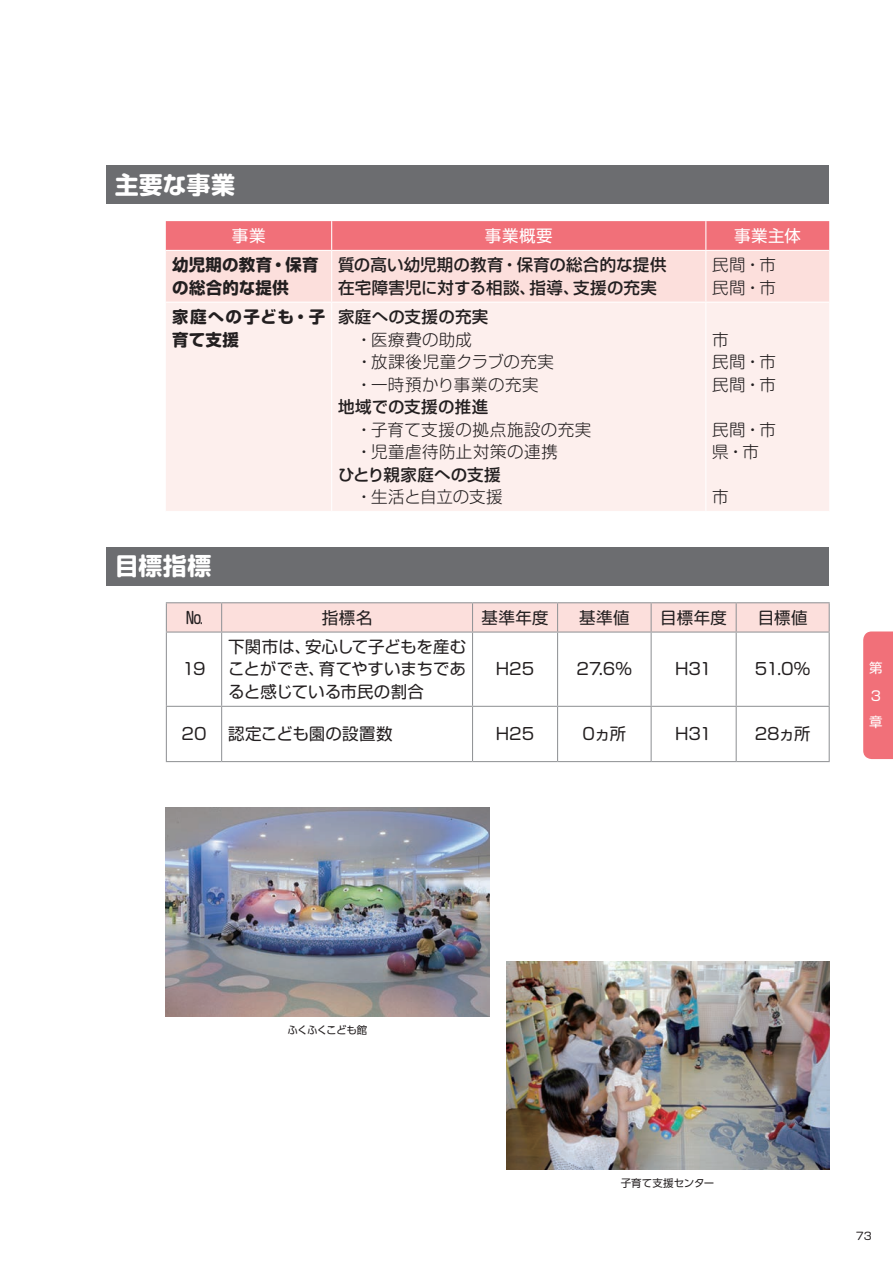
<style>
.page{position:relative;width:893px;height:1263px;background:#fff}
.page>*{position:absolute;margin:0;border:0;box-sizing:border-box;transform-origin:0 0}
.t1{font:700 24px "Soft Go Std";letter-spacing:.005em;color:#fff}
.t2{font:16.5px/22.5px "Soft Go Std";letter-spacing:-.005em;color:#231f20;text-align:justify}
.t3{font:300 16.5px/22.5px "Soft Go Std";letter-spacing:.025em;color:#231f20}
.t4{font:500 16.5px/22.5px "Soft Go Std";letter-spacing:.015em;color:#231f20}
.t5{font:700 16.5px/22.5px "Soft Go Std";letter-spacing:.015em;color:#231f20}
.t6{font:700 16.5px/22.5px "Soft Go Std";letter-spacing:.04em;color:#231f20}
.t7{font:16.5px "Soft Go Std";letter-spacing:.04em;color:#fff}
.t8{font:300 16.5px "Soft Go Std";letter-spacing:-.005em;color:#231f20}
.t9{font:13.5px/27px "Soft Go Std";color:#fff}
.t10{font:10.5px "UD Shin Go Pro";letter-spacing:-.005em;color:#231f20}
.t11{font:10.5px "UD Shin Go Pro";letter-spacing:-.06em;color:#231f20}
.t12{font:10.5px "Soft Go Std";color:#231f20}
</style>
<div class="page">
<div style="left:106px;top:166px;width:723px;height:38px;background:#6c6d70"></div>
<div style="left:166px;top:303px;width:663px;height:208px;background:#fdefed"></div>
<svg style="left:166px;top:221px;width:663px;height:81px;background:#f8b7b8"></svg>
<hr style="left:166px;top:250px;width:166px;height:1px;background:#fff">
<hr style="left:332px;top:250px;width:374px;height:1px;background:#fff">
<hr style="left:331px;top:251px;width:1px;height:51px;background:#fff">
<hr style="left:706px;top:250px;width:123px;height:1px;background:#fff">
<hr style="left:705px;top:251px;width:1px;height:51px;background:#fff">
<hr style="left:331px;top:303px;width:1px;height:208px;background:#fff">
<hr style="left:705px;top:303px;width:1px;height:208px;background:#fff">
<div style="left:106px;top:547px;width:723px;height:38px;background:#6c6d70"></div>
<hr style="left:166px;top:602px;width:56px;height:1px;background:#939598">
<hr style="left:222px;top:602px;width:250px;height:1px;background:#939598">
<hr style="left:472px;top:602px;width:86px;height:1px;background:#939598">
<hr style="left:558px;top:602px;width:93px;height:1px;background:#939598">
<hr style="left:651px;top:602px;width:85px;height:1px;background:#939598">
<hr style="left:736px;top:602px;width:94px;height:1px;background:#939598">
<div style="left:166px;top:603px;width:664px;height:28px;background:#fcdfdc"></div>
<hr style="left:166px;top:631px;width:56px;height:2px;background:#939598">
<hr style="left:166px;top:633px;width:1px;height:73px;background:#939598">
<hr style="left:222px;top:631px;width:250px;height:2px;background:#939598">
<hr style="left:221px;top:633px;width:1px;height:73px;background:#939598">
<hr style="left:472px;top:631px;width:86px;height:2px;background:#939598">
<hr style="left:472px;top:633px;width:1px;height:73px;background:#939598">
<hr style="left:558px;top:631px;width:93px;height:2px;background:#939598">
<hr style="left:557px;top:633px;width:1px;height:73px;background:#939598">
<hr style="left:651px;top:631px;width:85px;height:2px;background:#939598">
<hr style="left:651px;top:633px;width:1px;height:73px;background:#939598">
<hr style="left:736px;top:631px;width:94px;height:2px;background:#939598">
<hr style="left:736px;top:633px;width:1px;height:73px;background:#939598">
<hr style="left:829px;top:633px;width:1px;height:73px;background:#939598">
<hr style="left:166px;top:706px;width:56px;height:1px;background:#939598">
<hr style="left:166px;top:707px;width:1px;height:54px;background:#939598">
<hr style="left:222px;top:706px;width:250px;height:1px;background:#939598">
<hr style="left:221px;top:707px;width:1px;height:54px;background:#939598">
<hr style="left:472px;top:706px;width:86px;height:1px;background:#939598">
<hr style="left:472px;top:707px;width:1px;height:54px;background:#939598">
<hr style="left:558px;top:706px;width:93px;height:1px;background:#939598">
<hr style="left:557px;top:707px;width:1px;height:54px;background:#939598">
<hr style="left:651px;top:706px;width:85px;height:1px;background:#939598">
<hr style="left:651px;top:707px;width:1px;height:54px;background:#939598">
<hr style="left:736px;top:706px;width:94px;height:1px;background:#939598">
<hr style="left:736px;top:707px;width:1px;height:54px;background:#939598">
<hr style="left:829px;top:707px;width:1px;height:54px;background:#939598">
<hr style="left:166px;top:761px;width:56px;height:1px;background:#939598">
<hr style="left:222px;top:761px;width:250px;height:1px;background:#939598">
<hr style="left:472px;top:761px;width:86px;height:1px;background:#939598">
<hr style="left:558px;top:761px;width:93px;height:1px;background:#939598">
<hr style="left:651px;top:761px;width:85px;height:1px;background:#939598">
<hr style="left:736px;top:761px;width:94px;height:1px;background:#939598">
<img style="left:506px;top:961px;width:323px;height:208px">
<img style="left:166px;top:808px;width:323px;height:208px">
<div style="left:863px;top:631px;width:30px;height:128px;background:#f17079"></div>
<h1 class="t1" style="left:115px;top:168px;width:122px">主要な事業</h1>
<p class="t7" style="left:232px;top:224px;width:35px">事業</p>
<p class="t7" style="left:485px;top:224px;width:69px">事業概要</p>
<p class="t7" style="left:734px;top:224px;width:68px">事業主体</p>
<p class="t5" style="left:172px;top:252px;width:148px">幼児期の教育・保育の総合的な提供</p>
<p class="t4" style="left:338px;top:252px;width:330px">質の高い幼児期の教育・保育の総合的な提供在宅障害児に対する相談、指導、支援の充実</p>
<p class="t3" style="left:712px;top:252px;width:65px">民間・市民間・市</p>
<p class="t6" style="left:172px;top:304px;width:155px">家庭への子ども・子育て支援</p>
<p class="t4" style="left:338px;top:304px;width:152px">家庭への支援の充実</p>
<p class="t3" style="left:338px;top:327px;width:217px;text-indent:18px">・医療費の助成<br>　・放課後児童クラブの充実　・一時預かり事業の充実</p>
<p class="t4" style="left:338px;top:394px;width:152px">地域での支援の推進</p>
<p class="t3" style="left:338px;top:417px;width:255px">　・子育て支援の拠点施設の充実　・児童虐待防止対策の連携</p>
<p class="t4" style="left:338px;top:462px;width:164px">ひとり親家庭への支援</p>
<p class="t8" style="left:338px;top:485px;width:166px">　・生活と自立の支援</p>
<p class="t3" style="left:712px;top:327px;width:65px">市<br>民間・市民間・市</p>
<p class="t3" style="left:712px;top:417px;width:65px">民間・市県・市</p>
<p class="t3" style="left:712px;top:484px;width:18px">市</p>
<h1 class="t1" style="left:115px;top:549px;width:98px">目標指標</h1>
<p class="t2" style="left:186px;top:605px;width:18px">№</p>
<p class="t2" style="left:322px;top:605px;width:52px">指標名</p>
<p class="t2" style="left:481px;top:605px;width:69px">基準年度</p>
<p class="t2" style="left:579px;top:605px;width:52px">基準値</p>
<p class="t2" style="left:660px;top:605px;width:68px">目標年度</p>
<p class="t2" style="left:758px;top:605px;width:51px">目標値</p>
<p class="t2" style="left:182px;top:657px;width:25px">19</p>
<p class="t2" style="left:228px;top:634px;width:240px">下関市は、安心して子どもを産むことができ、育てやすいまちであると感じている市民の割合</p>
<p class="t2" style="left:496px;top:657px;width:40px">H25</p>
<p class="t2" style="left:577px;top:657px;width:57px">27.6%</p>
<p class="t2" style="left:675px;top:657px;width:38px">H31</p>
<p class="t2" style="left:755px;top:657px;width:57px">51.0%</p>
<p class="t2" style="left:181px;top:721px;width:27px">20</p>
<p class="t2" style="left:228px;top:721px;width:166px">認定こども園の設置数</p>
<p class="t2" style="left:496px;top:721px;width:40px">H25</p>
<p class="t2" style="left:582px;top:721px;width:45px">0ヵ所</p>
<p class="t2" style="left:675px;top:721px;width:38px">H31</p>
<p class="t2" style="left:755px;top:721px;width:57px">28ヵ所</p>
<p class="t9" style="left:869px;top:654px;width:15px">第<br>３章</p>
<p class="t11" style="left:287px;top:1021px;width:82px">ふくふくこども館</p>
<p class="t10" style="left:621px;top:1175px;width:95px">子育て支援センター</p>
<p class="t12" style="left:856px;top:1229px;width:17px">73</p>
</div>
